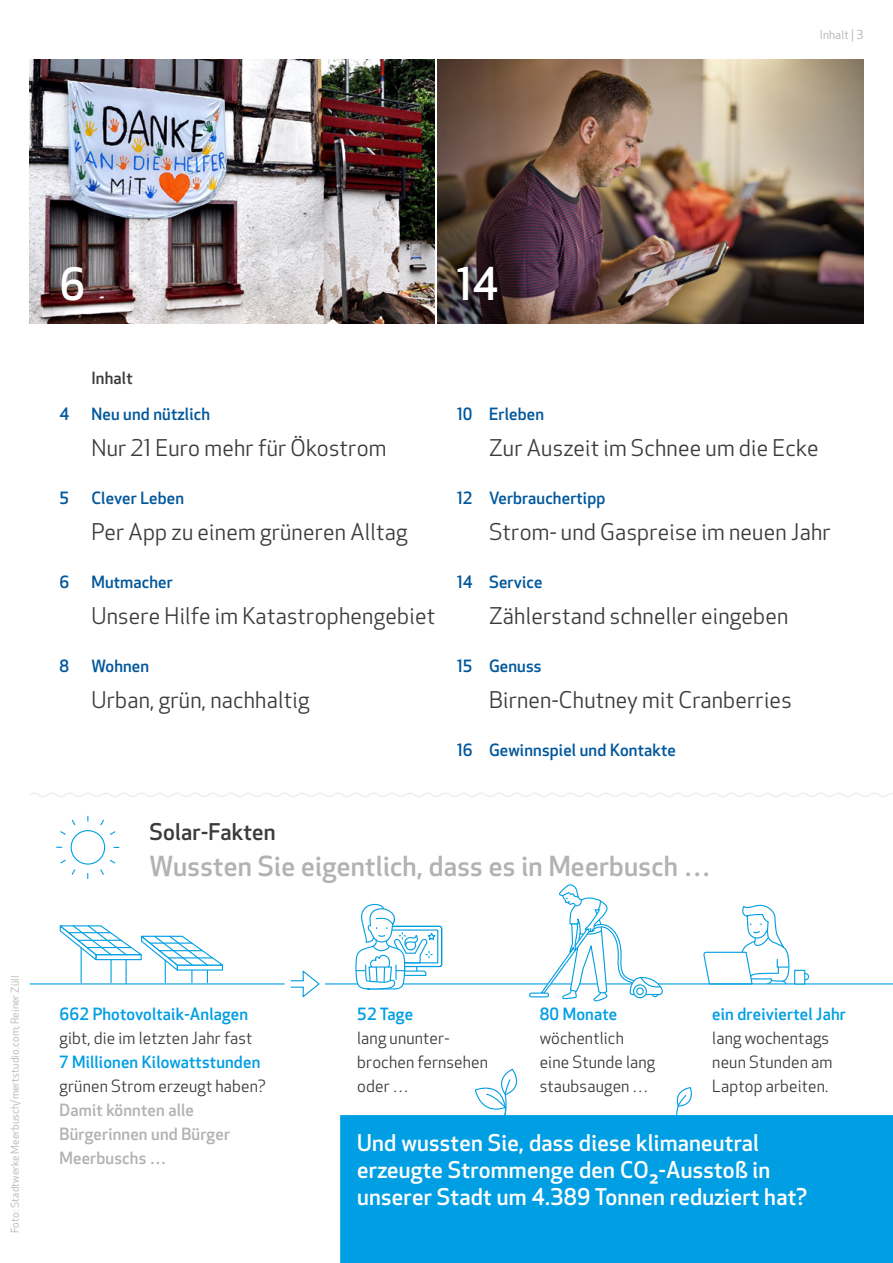
<style>
.page{position:relative;width:893px;height:1263px;background:#fff}
.page>*{position:absolute;margin:0;border:0;box-sizing:border-box;transform-origin:0 0}
.h1_klein{font:500 43.5px "Apex New";color:#fff}
.t1{font:500 27px "Apex New";letter-spacing:.01em;color:#b1b2b3}
.t2{font:22.5px "Apex New";letter-spacing:.01em;color:#3b3b3a}
.t3{font:500 22.5px/27px "Apex New";letter-spacing:.01em;color:#fff}
.h2_klein{font:500 22.5px "Apex New";letter-spacing:.01em;color:#3b3b3a}
.t4{font:16.5px/24px "Apex New";letter-spacing:.01em;color:#3b3b3a}
.t5{font:500 16.5px "Apex New";letter-spacing:.01em;color:#00579c}
.Zahlen_Info{font:500 16.5px "Apex New";letter-spacing:.01em;color:#009ee3}
.Zahlen_Info-2{font:500 16.5px "Apex New";letter-spacing:.01em;color:#b1b2b3}
.verzeichnis{font:500 16.5px "Apex New";letter-spacing:.01em;color:#3b3b3a}
.kolumne_li{font:12px "Apex New";letter-spacing:.01em;color:#b1b2b3}
.Bildrechte{font:10.5px "Apex New";letter-spacing:.01em;color:#b1b2b3}
</style>
<div class="page">
<div style="left:340px;top:1115px;width:553px;height:148px;background:#009ee3"></div>
<img style="left:30px;top:60px;width:404px;height:264px">
<img style="left:438px;top:60px;width:425px;height:264px">
<svg style="left:30px;top:793px;width:863px;height:4px"></svg>
<svg style="left:703px;top:904px;width:87px;height:81px"></svg>
<hr style="left:30px;top:983px;width:863px;height:1px;background:#009ee3">
<svg style="left:56px;top:815px;width:64px;height:64px"></svg>
<svg style="left:57px;top:925px;width:169px;height:59px"></svg>
<svg style="left:380px;top:926px;width:62px;height:40px"></svg>
<div style="left:379px;top:926px;width:63px;height:41px;border:1px solid #009ee3;border-radius:2px"></div>
<svg style="left:437px;top:929px;width:1px;height:34px"></svg>
<svg style="left:355px;top:903px;width:82px;height:87px"></svg>
<svg style="left:528px;top:884px;width:136px;height:118px"></svg>
<div style="left:319px;top:978px;width:6px;height:12px;background:#fff"></div>
<svg style="left:474px;top:1068px;width:51px;height:70px"></svg>
<svg style="left:291px;top:970px;width:29px;height:28px"></svg>
<div style="left:285px;top:978px;width:6px;height:12px;background:#fff"></div>
<svg style="left:670px;top:1087px;width:26px;height:43px"></svg>
<div style="left:794px;top:970px;width:11px;height:14px;background:#fff;border:1px solid #009ee3"></div>
<svg style="left:804px;top:972px;width:6px;height:9px"></svg>
<p class="kolumne_li" style="left:820px;top:27px;width:45px">Inhalt | 3</p>
<p class="Bildrechte" style="left:8px;top:1233px;width:259px;rotate:-90deg">Foto: Stadtwerke Meerbusch/mertstudio.com; Reiner Züll</p>
<p class="h1_klein" style="left:60px;top:255px;width:27px">6</p>
<p class="h1_klein" style="left:457px;top:255px;width:43px">14</p>
<p class="verzeichnis" style="left:91px;top:366px;width:43px">Inhalt</p>
<p class="t5" style="left:60px;top:402px;width:11px">4</p>
<p class="t5" style="left:91px;top:402px;width:120px">Neu und nützlich</p>
<p class="t2" style="left:91px;top:433px;width:297px">Nur 21 Euro mehr für Ökostrom</p>
<p class="t5" style="left:60px;top:486px;width:11px">5</p>
<p class="t5" style="left:91px;top:486px;width:94px">Clever Leben</p>
<p class="t2" style="left:91px;top:517px;width:318px">Per App zu einem grüneren Alltag</p>
<p class="t5" style="left:60px;top:570px;width:11px">6</p>
<p class="t5" style="left:91px;top:570px;width:83px">Mutmacher</p>
<p class="t2" style="left:91px;top:601px;width:345px">Unsere Hilfe im Katastrophengebiet</p>
<p class="t5" style="left:60px;top:654px;width:11px">8</p>
<p class="t5" style="left:91px;top:654px;width:59px">Wohnen</p>
<p class="t2" style="left:91px;top:685px;width:220px">Urban, grün, nachhaltig</p>
<p class="t5" style="left:457px;top:402px;width:88px">10 Erleben</p>
<p class="t2" style="left:489px;top:433px;width:331px">Zur Auszeit im Schnee um die Ecke</p>
<p class="t5" style="left:457px;top:486px;width:150px">12 Verbrauchertipp</p>
<p class="t2" style="left:489px;top:517px;width:343px">Strom- und Gaspreise im neuen Jahr</p>
<p class="t5" style="left:457px;top:570px;width:87px">14 Service</p>
<p class="t2" style="left:489px;top:601px;width:301px">Zählerstand schneller eingeben</p>
<p class="t5" style="left:457px;top:654px;width:86px">15 Genuss</p>
<p class="t2" style="left:489px;top:685px;width:304px">Birnen-Chutney mit Cranberries</p>
<p class="t5" style="left:457px;top:738px;width:220px">16 Gewinnspiel und Kontakte</p>
<p class="h2_klein" style="left:150px;top:816px;width:128px">Solar-Fakten</p>
<p class="t1" style="left:150px;top:848px;width:563px">Wussten Sie eigentlich, dass es in Meerbusch …</p>
<p class="Zahlen_Info" style="left:60px;top:1002px;width:190px">662 Photovoltaik-Anlagen</p>
<p class="t4" style="left:60px;top:1026px;width:194px">gibt, die im letzten Jahr fast</p>
<p class="Zahlen_Info" style="left:60px;top:1050px;width:202px">7 Millionen Kilowattstunden</p>
<p class="t4" style="left:60px;top:1074px;width:208px">grünen Strom erzeugt haben?</p>
<p class="Zahlen_Info-2" style="left:60px;top:1098px;width:136px">Damit könnten alle</p>
<p class="Zahlen_Info-2" style="left:60px;top:1122px;width:172px">Bürgerinnen und Bürger</p>
<p class="Zahlen_Info-2" style="left:60px;top:1146px;width:108px">Meerbuschs …</p>
<p class="Zahlen_Info" style="left:357px;top:1002px;width:58px">52 Tage</p>
<p class="t4" style="left:357px;top:1026px;width:132px">lang ununter&shy;brochen fernsehen oder …</p>
<p class="Zahlen_Info" style="left:540px;top:1002px;width:79px">80 Monate</p>
<p class="t4" style="left:540px;top:1026px;width:117px">wöchentlich eine Stunde lang staubsaugen …</p>
<p class="Zahlen_Info" style="left:712px;top:1002px;width:135px">ein dreiviertel Jahr</p>
<p class="t4" style="left:712px;top:1026px;width:122px">lang wochentags neun Stunden am<br>Laptop arbeiten.</p>
<p class="t3" style="left:357px;top:1129px;width:451px">Und wussten Sie, dass diese klimaneutral erzeugte Strommenge den CO2-Ausstoß in unserer Stadt um 4.389 Tonnen reduziert hat?</p>
</div>
